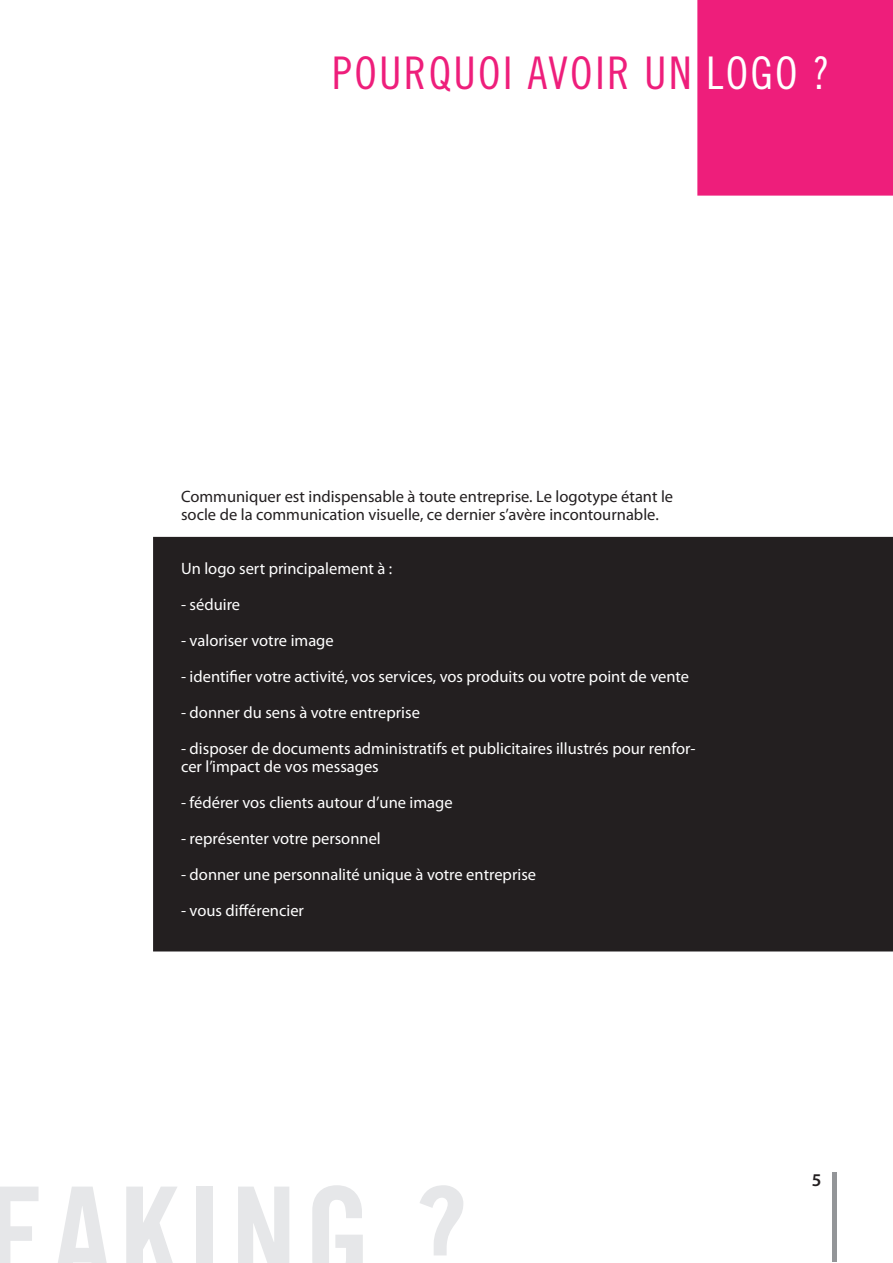
<style>
.page{position:relative;width:893px;height:1263px;background:#fff}
.page>*{position:absolute;margin:0;border:0;box-sizing:border-box;transform-origin:0 0}
.t1{font:135px "Trade Gothic Bold Cond Twenty";letter-spacing:.05em;color:#e6e7e9}
.t2{font:45px "Trade Gothic Cond Eighteen";letter-spacing:.05em;color:#ee1e7b}
.t3{font:600 18px "Myriad Pro";color:#231f20}
.t4{font:16.5px/18px "Myriad Pro";color:#fff}
.t5{font:16.5px/18px "Myriad Pro";color:#231f20}
.s1{color:#fff}
</style>
<div class="page">
<div style="left:832px;top:1172px;width:5px;height:90px;background:#939598"></div>
<div style="left:698px;top:1px;width:194px;height:194px;background:#ee1e7b"></div>
<div style="left:697px;top:0;width:196px;height:196px;border:2px solid #ee1e7b"></div>
<div style="left:154px;top:538px;width:738px;height:413px;background:#231f20"></div>
<div style="left:153px;top:537px;width:740px;height:414px;border:2px solid #231f20"></div>
<h2 class="t2" style="left:332px;top:47px;width:499px">POURQUOI AVOIR UN <span class="s1">LOGO ?</span></h2>
<p class="t5" style="left:181px;top:487px;width:494px">Communiquer est indispensable à toute entreprise. Le logotype étant le socle de la communication visuelle, ce dernier s’avère incontournable.</p>
<p class="t4" style="left:181px;top:559px;width:213px">Un logo sert principalement à :</p>
<p class="t4" style="left:181px;top:595px;width:61px">- séduire</p>
<p class="t4" style="left:181px;top:631px;width:154px">- valoriser votre image</p>
<p class="t4" style="left:181px;top:667px;width:510px">- identifier votre activité, vos services, vos produits ou votre point de vente</p>
<p class="t4" style="left:181px;top:703px;width:240px">- donner du sens à votre entreprise</p>
<p class="t4" style="left:181px;top:739px;width:516px">- disposer de documents administratifs et publicitaires illustrés pour renfor&shy;cer l’impact de vos messages</p>
<p class="t4" style="left:181px;top:793px;width:273px">- fédérer vos clients autour d’une image</p>
<p class="t4" style="left:181px;top:829px;width:201px">- représenter votre personnel</p>
<p class="t4" style="left:181px;top:865px;width:357px">- donner une personnalité unique à votre entreprise</p>
<p class="t4" style="left:181px;top:901px;width:124px">- vous différencier</p>
<h1 class="t1" style="left:-14px;top:1154px;width:484px">EAKING ?</h1>
<p class="t3" style="left:812px;top:1168px;width:11px">5</p>
</div>
